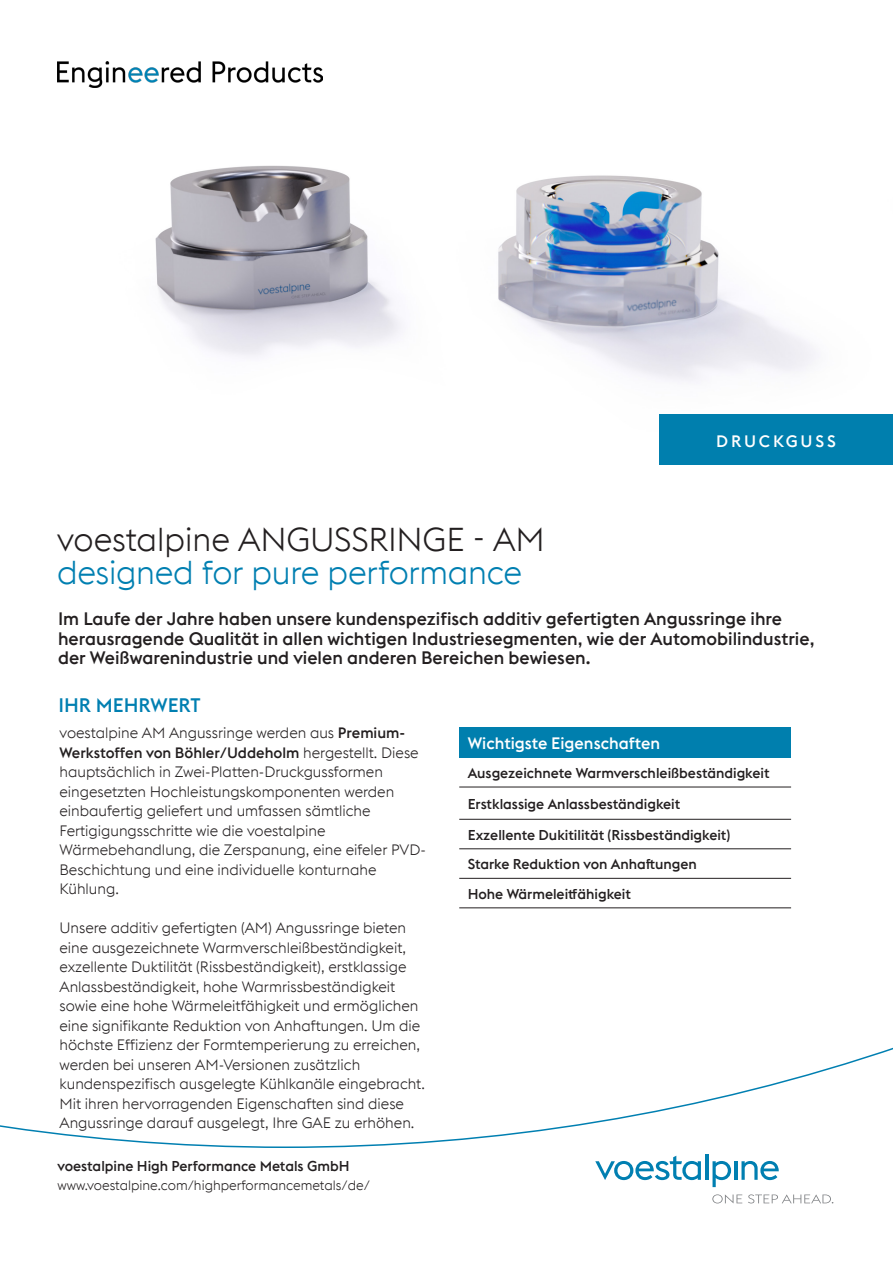
<style>
.page{position:relative;width:893px;height:1263px;background:#fff}
.page>*{position:absolute;margin:0;border:0;box-sizing:border-box;transform-origin:0 0}
.Headline{font:300 33px "voestalpine";letter-spacing:-.01em;color:#007fb1}
.Headline-2{font:300 33px "voestalpine";color:#231f20}
.Fließtext_Blocksatz{font:500 19.5px "voestalpine";color:#007fb1}
.Headline-3{font:500 18px/19.5px "voestalpine";color:#231f20}
.Fließtext_Blocksatz-2{font:500 16.5px "voestalpine";color:#fff}
.Headline-4{font:500 16.5px "voestalpine";letter-spacing:.17em;color:#fff}
.Fließtext_Linksbündig{font:300 15px/19.5px "voestalpine";color:#231f20}
.t1{font:500 14.25px "voestalpine";color:#231f20}
.t2{font:300 13.5px "voestalpine";color:#231f20}
.s1{font-weight:500}
</style>
<div class="page">
<img style="left:90px;top:87px;width:726px;height:295px">
<svg style="left:0;top:1047px;width:893px;height:101px"></svg>
<svg style="left:595px;top:1156px;width:106px;height:24px"></svg>
<hr style="left:705px;top:1154px;width:3px;height:26px;background:#007fb1">
<svg style="left:712px;top:1161px;width:19px;height:26px"></svg>
<hr style="left:734px;top:1161px;width:3px;height:19px;background:#007fb1">
<svg style="left:741px;top:1161px;width:38px;height:19px"></svg>
<svg style="left:712px;top:1194px;width:30px;height:9px"></svg>
<svg style="left:748px;top:1194px;width:85px;height:9px"></svg>
<div style="left:459px;top:727px;width:332px;height:30px;background:#007fae"></div>
<hr style="left:459px;top:787px;width:332px;height:1px;background:#231f20">
<hr style="left:459px;top:819px;width:332px;height:1px;background:#231f20">
<hr style="left:459px;top:848px;width:332px;height:1px;background:#231f20">
<hr style="left:459px;top:878px;width:332px;height:1px;background:#231f20">
<hr style="left:459px;top:907px;width:332px;height:1px;background:#231f20">
<img style="left:57px;top:61px;width:266px;height:26px">
<div style="left:659px;top:414px;width:234px;height:51px;background:#007fae"></div>
<p class="Headline-2" style="left:57px;top:520px;width:489px">voestalpine ANGUSSRINGE - AM</p>
<p class="Headline" style="left:57px;top:553px;width:466px">designed for pure performance</p>
<p class="Headline-4" style="left:716px;top:431px;width:121px">DRUCKGUSS</p>
<p class="Headline-3" style="left:58px;top:609px;width:758px">Im Laufe der Jahre haben unsere kundenspezifisch additiv gefertigten Angussringe ihre herausragende Qualität in allen wichtigen Industriesegmenten, wie der Automobilindustrie, der Weißwarenindustrie und vielen anderen Bereichen bewiesen.</p>
<p class="Fließtext_Blocksatz" style="left:58px;top:694px;width:144px">IHR MEHRWERT</p>
<p class="Fließtext_Linksbündig" style="left:60px;top:723px;width:368px">voestalpine AM Angussringe werden aus <span class="s1">Premium-Werkstoffen von Böhler/Uddeholm</span> hergestellt. Diese hauptsächlich in Zwei-Platten-Druckgussformen eingesetzten Hochleistungskomponenten werden einbaufertig geliefert und umfassen sämtliche Fertigigungsschritte wie die voestalpine Wärmebehandlung, die Zerspanung, eine eifeler PVD-Beschichtung und eine individuelle konturnahe Kühlung.</p>
<p class="Fließtext_Linksbündig" style="left:60px;top:918px;width:367px">Unsere additiv gefertigten (AM) Angussringe bieten eine ausgezeichnete Warmverschleißbeständigkeit, exzellente Duktilität (Rissbeständigkeit), erstklassige Anlassbeständigkeit, hohe Warmrissbeständigkeit sowie eine hohe Wärmeleitfähigkeit und ermöglichen eine signifikante Reduktion von Anhaftungen. Um die höchste Effizienz der Formtemperierung zu erreichen, werden bei unseren AM-Versionen zusätzlich kundenspezifisch ausgelegte Kühlkanäle eingebracht.<br>Mit ihren hervorragenden Eigenschaften sind diese Angussringe darauf ausgelegt, Ihre GAE zu erhöhen.</p>
<p class="t1" style="left:57px;top:1157px;width:294px">voestalpine High Performance Metals GmbH</p>
<p class="t2" style="left:57px;top:1178px;width:314px">www.voestalpine.com/highperformancemetals/de/</p>
<p class="Fließtext_Blocksatz-2" style="left:468px;top:733px;width:194px">Wichtigste Eigenschaften</p>
<p class="t1" style="left:468px;top:764px;width:303px">Ausgezeichnete Warmverschleißbeständigkeit</p>
<p class="t1" style="left:468px;top:795px;width:214px">Erstklassige Anlassbeständigkeit</p>
<p class="t1" style="left:468px;top:826px;width:264px">Exzellente Dukitilität (Rissbeständigkeit)</p>
<p class="t1" style="left:468px;top:856px;width:231px">Starke Reduktion von Anhaftungen</p>
<p class="t1" style="left:468px;top:885px;width:165px">Hohe Wärmeleitfähigkeit</p>
</div>
